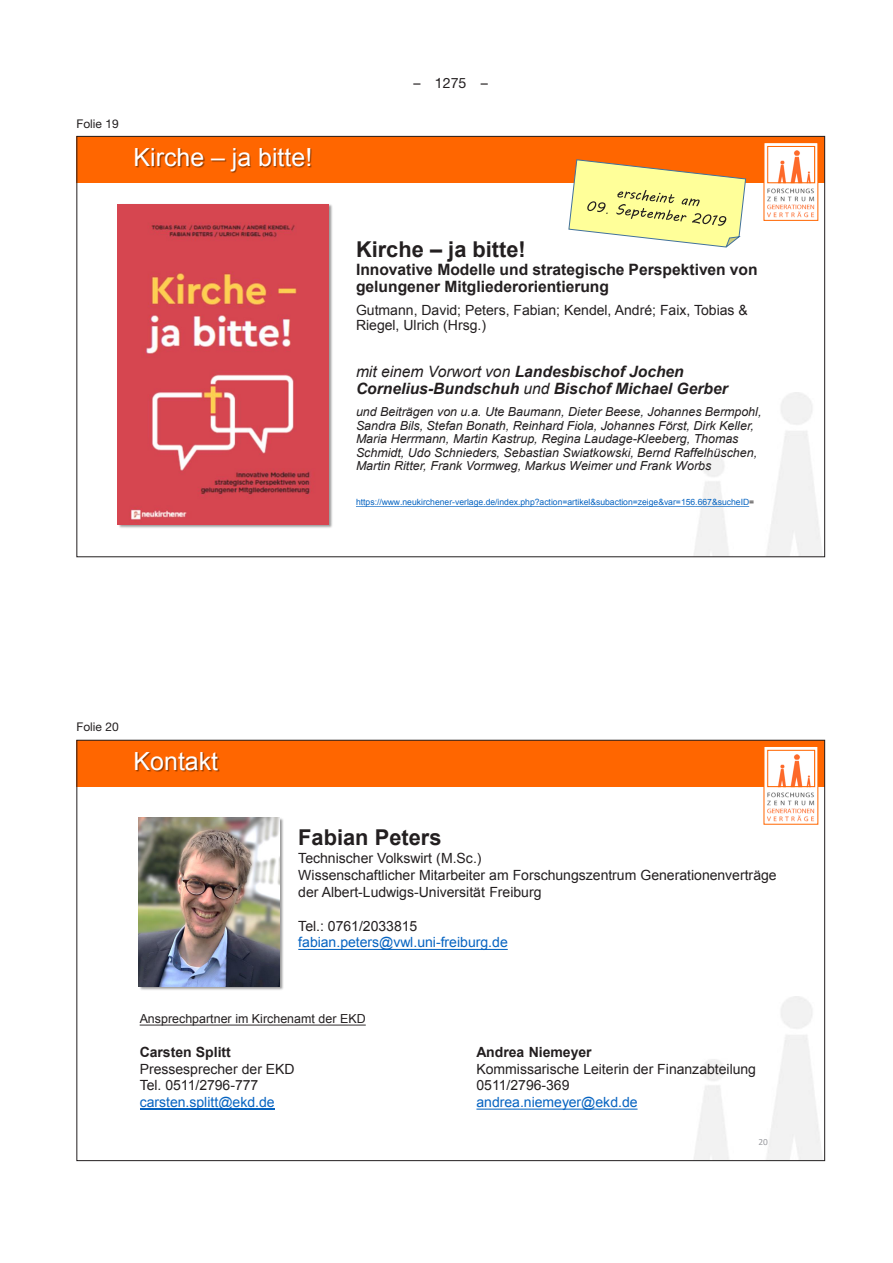
<style>
.page{position:relative;width:893px;height:1263px;background:#fff}
.page>*{position:absolute;margin:0;border:0;box-sizing:border-box;transform-origin:0 0}
.t1{font:25.05px "Arial";color:#fff}
.t2{font:700 21.75px "Arial";color:#231f20}
.t3{font:700 15.6px/16.8px "Arial";color:#231f20}
.t4{font:italic 700 15.6px/16.8px "Arial";color:#231f20}
.t5{font:14.25px "Helvetica Neue LT";color:#231f20}
.t6{font:14.1px/16.8px "Arial";color:#231f20}
.t7{font:14.1px "Arial";color:#0563c1}
.t8{font:700 14.1px "Arial";color:#231f20}
.t9{font:italic 12.45px/13.5px "Arial";color:#231f20}
.t10{font:12.45px "Arial";color:#231f20}
.t11{font:12px "Helvetica Neue LT";color:#231f20}
.t12{font:9.3px "Calibri";color:#9b9ca0}
.t13{font:8.55px "Arial";color:#0563c1}
.s1{font-style:inherit}
.s2{font-weight:400}
.s3{color:#231f20}
</style>
<div class="page">
<div style="left:77px;top:136px;width:748px;height:47px;background:#f60"></div>
<svg style="left:766px;top:145px;width:50px;height:73px"></svg>
<img style="left:767px;top:148px;width:48px;height:69px">
<div style="left:767px;top:146px;width:48px;height:37px;border:1px solid #f60"></div>
<img style="left:136px;top:148px;width:60px;height:20px">
<img style="left:196px;top:153px;width:20px;height:15px">
<img style="left:216px;top:148px;width:96px;height:25px">
<svg style="left:568px;top:159px;width:178px;height:89px"></svg>
<svg style="left:356px;top:506px;width:393px;height:1px"></svg>
<img style="left:117px;top:204px;width:216px;height:324px">
<img style="left:118px;top:204px;width:210px;height:321px">
<div style="left:77px;top:740px;width:748px;height:47px;background:#f60"></div>
<div style="left:764px;top:746px;width:54px;height:78px;background:#fff"></div>
<img style="left:767px;top:749px;width:48px;height:72px">
<div style="left:767px;top:750px;width:48px;height:37px;border:1px solid #f60"></div>
<img style="left:138px;top:817px;width:146px;height:173px">
<img style="left:139px;top:818px;width:141px;height:169px">
<img style="left:136px;top:752px;width:84px;height:20px">
<svg style="left:298px;top:949px;width:210px;height:1px"></svg>
<svg style="left:140px;top:1024px;width:226px;height:1px"></svg>
<hr style="left:140px;top:1108px;width:135px;height:2px;background:#0563c1">
<svg style="left:476px;top:1108px;width:162px;height:2px"></svg>
<p class="t11" style="left:77px;top:116px;width:44px">Folie 19</p>
<h1 class="t1" style="left:134px;top:141px;width:180px">Kirche <span class="s1">–</span> ja bitte!</h1>
<p class="t5" style="left:414px;top:74px;width:76px">– 1275 –</p>
<h2 class="t2" style="left:356px;top:234px;width:171px">Kirche <span class="s1">–</span> ja bitte!</h2>
<p class="t3" style="left:356px;top:261px;width:403px">Innovative Modelle und strategische Perspektiven von gelungener Mitgliederorientierung</p>
<p class="t6" style="left:356px;top:303px;width:393px;line-height:15.1px">Gutmann, David; Peters, Fabian; Kendel, André; Faix, Tobias &amp;<br>Riegel, Ulrich (Hrsg.)</p>
<p class="t4" style="left:356px;top:364px;width:373px"><span class="s2">mit einem Vorwort von</span> Landesbischof Jochen<br>Cornelius-Bundschuh <span class="s2">und</span> Bischof Michael Gerber</p>
<p class="t9" style="left:356px;top:405px;width:407px">und Beiträgen von u.a. Ute Baumann, Dieter Beese, Johannes Bermpohl, Sandra Bils, Stefan Bonath, Reinhard Fiola, Johannes Först, Dirk Keller, Maria Herrmann, Martin Kastrup, Regina Laudage-Kleeberg, Thomas Schmidt, Udo Schnieders, Sebastian Swiatkowski, Bernd Raffelhüschen, Martin Ritter, Frank Vormweg, Markus Weimer und Frank Worbs</p>
<p class="t13" style="left:356px;top:496px;width:400px">https://www.neukirchener-verlage.de/index.php?action=artikel&amp;subaction=zeige&amp;var=156.667&amp;sucheID<span class="s3">=</span></p>
<p class="t11" style="left:77px;top:720px;width:44px">Folie 20</p>
<h1 class="t1" style="left:134px;top:745px;width:86px">Kontakt</h1>
<h2 class="t2" style="left:298px;top:822px;width:145px">Fabian Peters</h2>
<p class="t6" style="left:298px;top:850px;width:480px">Technischer Volkswirt (M.Sc.)<br>Wissenschaftlicher Mitarbeiter am Forschungszentrum Generationenverträge der Albert-Ludwigs-Universität Freiburg</p>
<p class="t6" style="left:298px;top:917px;width:121px">Tel.: 0761/2033815</p>
<p class="t7" style="left:298px;top:933px;width:211px">fabian.peters@vwl.uni-freiburg.de</p>
<p class="t10" style="left:140px;top:1011px;width:227px">Ansprechpartner im Kirchenamt der EKD</p>
<p class="t8" style="left:140px;top:1042px;width:93px">Carsten Splitt</p>
<p class="t8" style="left:476px;top:1042px;width:117px">Andrea Niemeyer</p>
<p class="t6" style="left:140px;top:1060px;width:157px">Pressesprecher der EKD</p>
<p class="t6" style="left:476px;top:1060px;width:281px">Kommissarische Leiterin der Finanzabteilung</p>
<p class="t6" style="left:140px;top:1077px;width:120px">Tel. 0511/2796-777</p>
<p class="t6" style="left:476px;top:1077px;width:95px">0511/2796-369</p>
<p class="t7" style="left:140px;top:1093px;width:136px">carsten.splitt@ekd.de</p>
<p class="t7" style="left:476px;top:1093px;width:163px">andrea.niemeyer@ekd.de</p>
<p class="t12" style="left:758px;top:1135px;width:11px">20</p>
</div>
